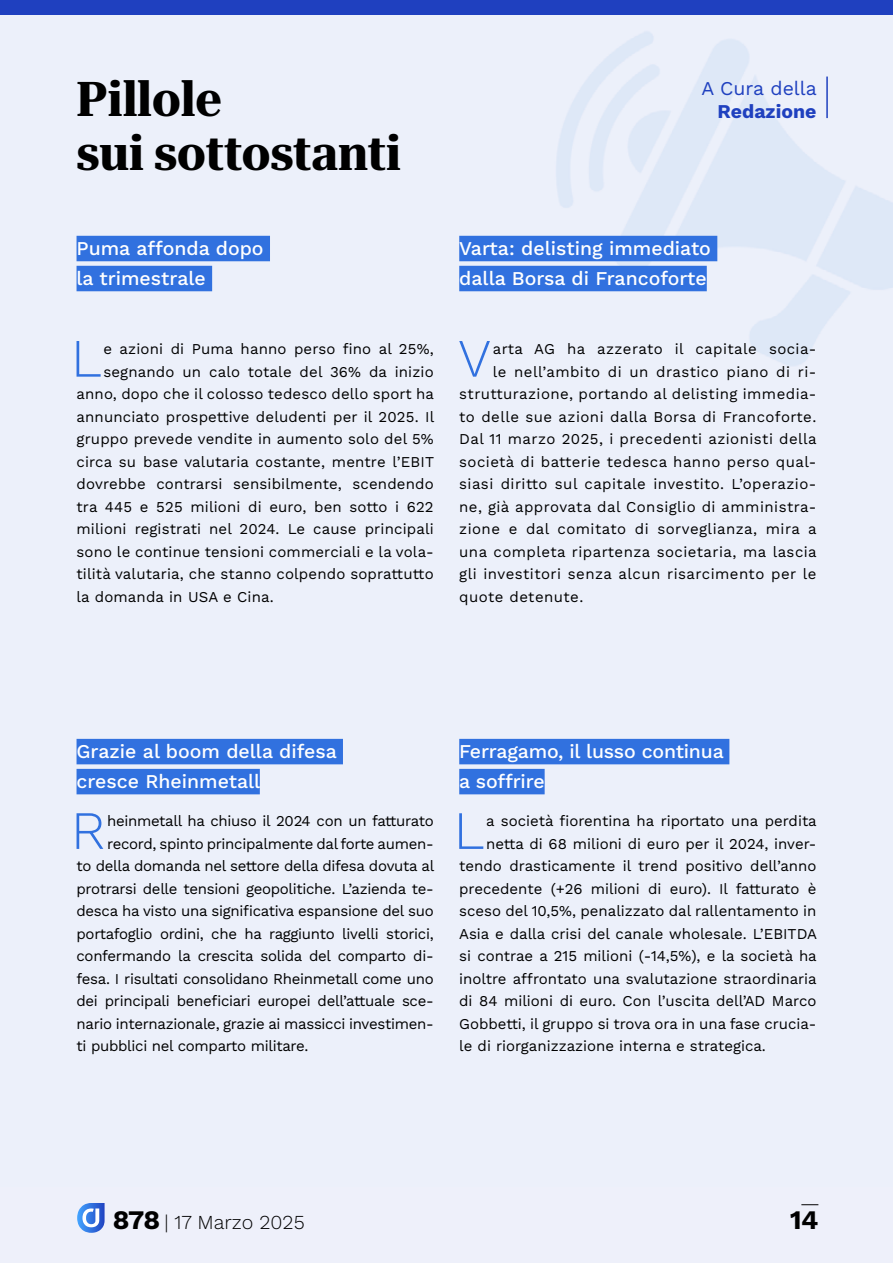
<style>
.page{position:relative;width:893px;height:1263px;background:#eef0fa}
.page>*{position:absolute;margin:0;border:0;box-sizing:border-box;transform-origin:0 0}
.t1{font:300 54px "Work Sans";color:#3171df}
.t2{font:700 semi-condensed 48px/54px "Roboto Serif 120 pt";color:#000}
.t3{font:700 26.7px "Work Sans";color:#000}
.t4{font:300 19.8px "Work Sans";color:#000}
.t5{font:500 19.5px/30px "Work Sans";color:#fff}
.t6{font:19.5px "Work Sans";color:#1f40bf}
.t7{font:700 19.5px "Work Sans";color:#1f40bf}
.t8{font:15px "Work Sans";color:#000}
.t9{font:15px "Work Sans";letter-spacing:-.02em;color:#000}
.t10{font:15px "Work Sans";letter-spacing:.03em;color:#000}
.s1{font-weight:700;font-size:26.7px}
</style>
<div class="page">
<svg style="left:77px;top:1203px;width:28px;height:30px"></svg>
<svg style="left:801px;top:1204px;width:17px;height:1px"></svg>
<div style="left:0;top:0;width:893px;height:15px;background:#1f40bf"></div>
<div style="left:77px;top:236px;width:193px;height:25px;background:#3171df"></div>
<div style="left:77px;top:266px;width:135px;height:25px;background:#3171df"></div>
<div style="left:77px;top:739px;width:266px;height:25px;background:#3171df"></div>
<div style="left:77px;top:769px;width:183px;height:25px;background:#3171df"></div>
<div style="left:459px;top:236px;width:258px;height:25px;background:#3171df"></div>
<div style="left:459px;top:266px;width:248px;height:25px;background:#3171df"></div>
<div style="left:459px;top:739px;width:270px;height:25px;background:#3171df"></div>
<div style="left:459px;top:769px;width:86px;height:25px;background:#3171df"></div>
<hr style="left:826px;top:77px;width:2px;height:41px;background:#1f40bf">
<h2 class="t2" style="left:77px;top:68px;width:326px">Pillole<br>sui sottostanti</h2>
<h3 class="t6" style="left:701px;top:73px;width:117px">A Cura della</h3>
<h3 class="t7" style="left:717px;top:97px;width:100px">Redazione</h3>
<h3 class="t5" style="left:77px;top:232px;width:189px">Puma affonda dopo la trimestrale</h3>
<h1 class="t1" style="left:71px;top:318px;width:32px">L</h1>
<p class="t8" style="left:103px;top:338px;width:332px">e azioni di Puma hanno perso fino al 25%,</p>
<p class="t8" style="left:103px;top:360px;width:332px">segnando un calo totale del 36% da inizio</p>
<p class="t8" style="left:77px;top:383px;width:359px">anno, dopo che il colosso tedesco dello sport ha</p>
<p class="t8" style="left:77px;top:405px;width:359px">annunciato prospettive deludenti per il 2025. Il</p>
<p class="t8" style="left:77px;top:428px;width:359px">gruppo prevede vendite in aumento solo del 5%</p>
<p class="t8" style="left:77px;top:450px;width:359px">circa su base valutaria costante, mentre l’EBIT</p>
<p class="t8" style="left:77px;top:473px;width:359px">dovrebbe contrarsi sensibilmente, scendendo</p>
<p class="t8" style="left:77px;top:495px;width:359px">tra 445 e 525 milioni di euro, ben sotto i 622</p>
<p class="t8" style="left:77px;top:518px;width:359px">milioni registrati nel 2024. Le cause principali</p>
<p class="t8" style="left:77px;top:540px;width:359px">sono le continue tensioni commerciali e la vola-</p>
<p class="t8" style="left:77px;top:563px;width:359px">tilità valutaria, che stanno colpendo soprattutto</p>
<p class="t8" style="left:77px;top:585px;width:199px">la domanda in USA e Cina.</p>
<h3 class="t5" style="left:459px;top:232px;width:253px">Varta: delisting immediato dalla Borsa di Francoforte</h3>
<h1 class="t1" style="left:458px;top:318px;width:35px">V</h1>
<p class="t10" style="left:493px;top:338px;width:325px">arta AG ha azzerato il capitale socia-</p>
<p class="t10" style="left:493px;top:360px;width:325px">le nell’ambito di un drastico piano di ri-</p>
<p class="t10" style="left:459px;top:383px;width:359px">strutturazione, portando al delisting immedia-</p>
<p class="t10" style="left:459px;top:405px;width:359px">to delle sue azioni dalla Borsa di Francoforte.</p>
<p class="t10" style="left:459px;top:428px;width:359px">Dal 11 marzo 2025, i precedenti azionisti della</p>
<p class="t10" style="left:459px;top:450px;width:359px">società di batterie tedesca hanno perso qual-</p>
<p class="t10" style="left:459px;top:473px;width:359px">siasi diritto sul capitale investito. L’operazio-</p>
<p class="t10" style="left:459px;top:495px;width:359px">ne, già approvata dal Consiglio di amministra-</p>
<p class="t10" style="left:459px;top:518px;width:359px">zione e dal comitato di sorveglianza, mira a</p>
<p class="t10" style="left:459px;top:540px;width:359px">una completa ripartenza societaria, ma lascia</p>
<p class="t10" style="left:459px;top:563px;width:359px">gli investitori senza alcun risarcimento per le</p>
<p class="t10" style="left:459px;top:585px;width:126px">quote detenute.</p>
<h3 class="t5" style="left:77px;top:735px;width:262px">Grazie al boom della difesa cresce Rheinmetall</h3>
<h1 class="t1" style="left:71px;top:791px;width:36px">R</h1>
<p class="t9" style="left:107px;top:810px;width:328px">heinmetall ha chiuso il 2024 con un fatturato</p>
<p class="t9" style="left:107px;top:832px;width:328px">record, spinto principalmente dal forte aumen-</p>
<p class="t9" style="left:77px;top:855px;width:359px">to della domanda nel settore della difesa dovuta al</p>
<p class="t9" style="left:77px;top:877px;width:359px">protrarsi delle tensioni geopolitiche. L’azienda te-</p>
<p class="t9" style="left:77px;top:900px;width:359px">desca ha visto una significativa espansione del suo</p>
<p class="t9" style="left:77px;top:922px;width:359px">portafoglio ordini, che ha raggiunto livelli storici,</p>
<p class="t9" style="left:77px;top:945px;width:359px">confermando la crescita solida del comparto di-</p>
<p class="t9" style="left:77px;top:967px;width:359px">fesa. I risultati consolidano Rheinmetall come uno</p>
<p class="t9" style="left:77px;top:990px;width:359px">dei principali beneficiari europei dell’attuale sce-</p>
<p class="t9" style="left:77px;top:1012px;width:359px">nario internazionale, grazie ai massicci investimen-</p>
<p class="t9" style="left:77px;top:1035px;width:233px">ti pubblici nel comparto militare.</p>
<h3 class="t5" style="left:459px;top:735px;width:266px">Ferragamo, il lusso continua a soffrire</h3>
<h1 class="t1" style="left:454px;top:791px;width:32px">L</h1>
<p class="t8" style="left:486px;top:810px;width:332px">a società fiorentina ha riportato una perdita</p>
<p class="t8" style="left:486px;top:832px;width:332px">netta di 68 milioni di euro per il 2024, inver-</p>
<p class="t8" style="left:459px;top:855px;width:359px">tendo drasticamente il trend positivo dell’anno</p>
<p class="t8" style="left:459px;top:877px;width:359px">precedente (+26 milioni di euro). Il fatturato è</p>
<p class="t8" style="left:459px;top:900px;width:359px">sceso del 10,5%, penalizzato dal rallentamento in</p>
<p class="t8" style="left:459px;top:922px;width:359px">Asia e dalla crisi del canale wholesale. L’EBITDA</p>
<p class="t8" style="left:459px;top:945px;width:359px">si contrae a 215 milioni (-14,5%), e la società ha</p>
<p class="t8" style="left:459px;top:967px;width:359px">inoltre affrontato una svalutazione straordinaria</p>
<p class="t8" style="left:459px;top:990px;width:359px">di 84 milioni di euro. Con l’uscita dell’AD Marco</p>
<p class="t8" style="left:459px;top:1012px;width:359px">Gobbetti, il gruppo si trova ora in una fase crucia-</p>
<p class="t8" style="left:459px;top:1035px;width:308px">le di riorganizzazione interna e strategica.</p>
<h3 class="t4" style="left:113px;top:1207px;width:193px"><span class="s1">878</span> | 17 Marzo 2025</h3>
<h3 class="t3" style="left:790px;top:1199px;width:30px">14</h3>
</div>
